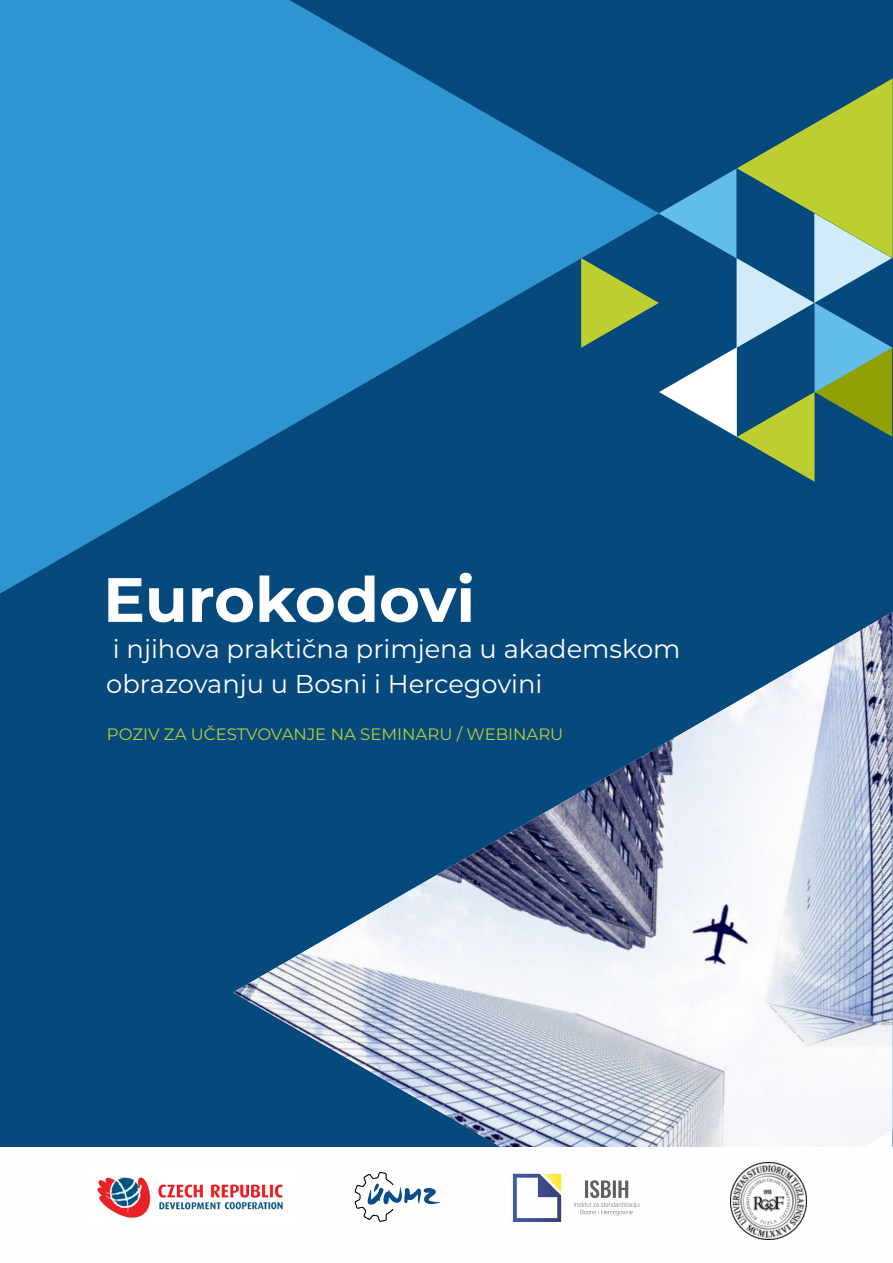
<style>
.page{position:relative;width:893px;height:1263px;background:#fff}
.page>*{position:absolute;margin:0;border:0;box-sizing:border-box;transform-origin:0 0}
.t1{font:700 62.4px "Montserrat";color:#fefefe}
.t2{font:25.65px/35.4px "Montserrat";color:#fefefe}
.t3{font:16.5px "Montserrat";color:#bdce31}
</style>
<div class="page">
<div style="left:0;top:0;width:892px;height:1262px;background:#06497d"></div>
<svg style="left:0;top:0;width:581px;height:594px;fill:#2e95d1"></svg>
<img style="left:233px;top:612px;width:660px;height:535px">
<div style="left:0;top:1147px;width:892px;height:116px;background:#fefefe"></div>
<svg style="left:581px;top:78px;width:312px;height:404px"></svg>
<img style="left:97px;top:1177px;width:186px;height:41px">
<img style="left:354px;top:1172px;width:87px;height:50px">
<svg style="left:513px;top:1174px;width:48px;height:48px"></svg>
<svg style="left:574px;top:1180px;width:65px;height:35px"></svg>
<img style="left:730px;top:1163px;width:77px;height:76px">
<h1 class="t1" style="left:103px;top:555px;width:373px">Eurokodovi</h1>
<p class="t2" style="left:106px;top:630px;width:576px">i njihova praktična primjena u akademskom obrazovanju u Bosni i Hercegovini</p>
<p class="t3" style="left:107px;top:723px;width:458px">POZIV ZA UČESTVOVANJE NA SEMINARU / WEBINARU</p>
</div>
